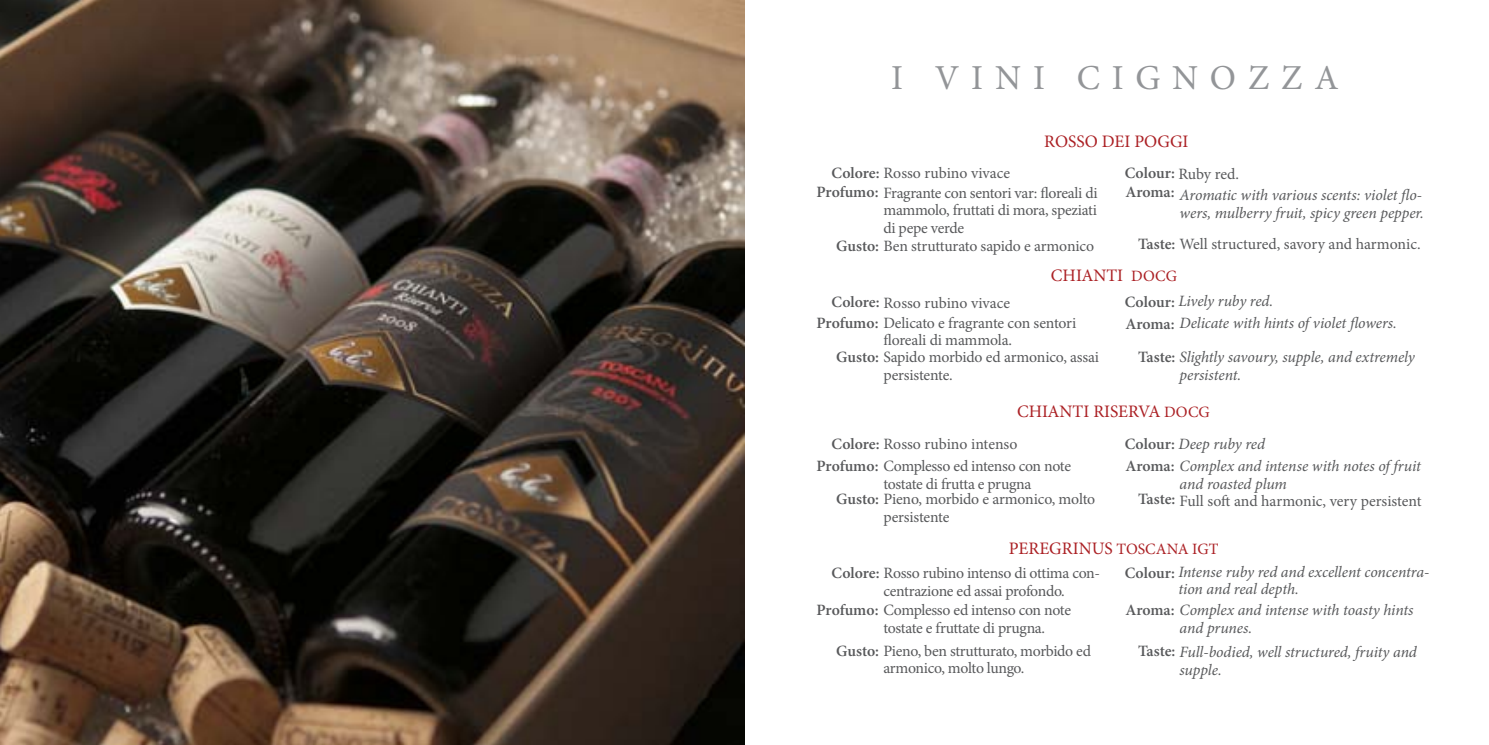
<style>
.page{position:relative;width:1489px;height:745px;background:#fff}
.page>*{position:absolute;margin:0;border:0;box-sizing:border-box;transform-origin:0 0}
.t1{font:35px "Minion Pro";letter-spacing:.34em;color:#939598}
.t2{font:17.5px "Minion Pro";color:#ab2024}
.t3{font:15.75px/17.5px "Minion Pro";letter-spacing:-.015em;color:#58595b}
.t4{font:italic 15.75px/17.5px "Minion Pro";letter-spacing:-.005em;color:#58595b}
.t5{font:600 15.75px "Minion Pro";letter-spacing:-.005em;color:#58595b}
.s1{font-weight:600}
.s2{font-size:15.75px}
.s3{font-weight:600;font-style:normal}
</style>
<div class="page">
<img style="left:0;top:0;width:744px;height:744px">
<h1 class="t1" style="left:891px;top:54px;width:449px">I VINI CIGNOZZA</h1>
<p class="t3" style="left:831px;top:164px;width:180px"><span class="s1">Colore:</span> Rosso rubino vivace</p>
<p class="t2" style="left:1044px;top:129px;width:146px">ROSSO DEI POGGI</p>
<p class="t3" style="left:1124px;top:165px;width:116px"><span class="s1">Colour:</span> Ruby red.</p>
<p class="t3" style="left:816px;top:184px;width:282px"><span class="s1">Profumo:</span> Fragrante con sentori var: floreali di</p>
<p class="t3" style="left:883px;top:201px;width:215px">mammolo, fruttati di mora, speziati di pepe verde</p>
<p class="t3" style="left:836px;top:237px;width:259px"><span class="s1">Gusto:</span> Ben strutturato sapido e armonico</p>
<p class="t5" style="left:1125px;top:181px;width:51px">Aroma:</p>
<p class="t4" style="left:1179px;top:186px;width:246px">Aromatic with various scents: violet flo&shy;wers, mulberry fruit, spicy green pepper.</p>
<p class="t3" style="left:1138px;top:235px;width:284px"><span class="s1">Taste:</span> Well structured, savory and harmonic.</p>
<p class="t3" style="left:831px;top:294px;width:180px"><span class="s1">Colore:</span> Rosso rubino vivace</p>
<p class="t2" style="left:1050px;top:263px;width:127px">CHIANTI <span class="s2">DOCG</span></p>
<p class="t4" style="left:1124px;top:292px;width:150px"><span class="s3">Colour:</span> Lively ruby red.</p>
<p class="t3" style="left:816px;top:314px;width:261px"><span class="s1">Profumo:</span> Delicato e fragrante con sentori</p>
<p class="t4" style="left:1125px;top:314px;width:273px"><span class="s3">Aroma:</span> Delicate with hints of violet flowers.</p>
<p class="t3" style="left:883px;top:331px;width:130px">floreali di mammola.</p>
<p class="t3" style="left:836px;top:348px;width:264px"><span class="s1">Gusto:</span> Sapido morbido ed armonico, assai</p>
<p class="t4" style="left:1138px;top:348px;width:278px"><span class="s3">Taste:</span> Slightly savoury, supple, and extremely</p>
<p class="t3" style="left:883px;top:366px;width:71px">persistente.</p>
<p class="t4" style="left:1179px;top:366px;width:63px">persistent.</p>
<p class="t2" style="left:1017px;top:400px;width:194px">CHIANTI RISERVA <span class="s2">DOCG</span></p>
<p class="t3" style="left:831px;top:435px;width:187px"><span class="s1">Colore:</span> Rosso rubino intenso</p>
<p class="t4" style="left:1124px;top:434px;width:142px"><span class="s3">Colour:</span> Deep ruby red</p>
<p class="t3" style="left:816px;top:457px;width:256px"><span class="s1">Profumo:</span> Complesso ed intenso con note</p>
<p class="t4" style="left:1125px;top:457px;width:297px"><span class="s3">Aroma:</span> Complex and intense with notes of fruit</p>
<p class="t3" style="left:883px;top:474px;width:149px">tostate di frutta e prugna</p>
<p class="t3" style="left:836px;top:490px;width:260px"><span class="s1">Gusto:</span> Pieno, morbido e armonico, molto</p>
<p class="t4" style="left:1179px;top:475px;width:109px">and roasted plum</p>
<p class="t3" style="left:1138px;top:491px;width:285px"><span class="s1">Taste:</span> Full soft and harmonic, very persistent</p>
<p class="t3" style="left:883px;top:508px;width:68px">persistente</p>
<p class="t2" style="left:1008px;top:536px;width:211px">PEREGRINUS <span class="s2">TOSCANA IGT</span></p>
<p class="t3" style="left:883px;top:564px;width:218px;text-indent:-52px"><span class="s1">Colore:</span> Rosso rubino intenso di ottima con&shy;centrazione ed assai profondo.</p>
<p class="t4" style="left:1178px;top:562px;width:252px;text-indent:-54px"><span class="s3">Colour:</span> Intense ruby red and excellent concentra&shy;tion and real depth.</p>
<p class="t3" style="left:816px;top:601px;width:256px"><span class="s1">Profumo:</span> Complesso ed intenso con note</p>
<p class="t4" style="left:1125px;top:601px;width:289px"><span class="s3">Aroma:</span> Complex and intense with toasty hints</p>
<p class="t3" style="left:883px;top:618px;width:163px">tostate e fruttate di prugna.</p>
<p class="t4" style="left:1179px;top:618px;width:74px">and prunes.</p>
<p class="t3" style="left:836px;top:641px;width:256px"><span class="s1">Gusto:</span> Pieno, ben strutturato, morbido ed</p>
<p class="t3" style="left:883px;top:659px;width:142px">armonico, molto lungo.</p>
<p class="t4" style="left:1138px;top:642px;width:280px"><span class="s3">Taste:</span> Full-bodied, well structured, fruity and</p>
<p class="t4" style="left:1179px;top:660px;width:44px">supple.</p>
</div>
